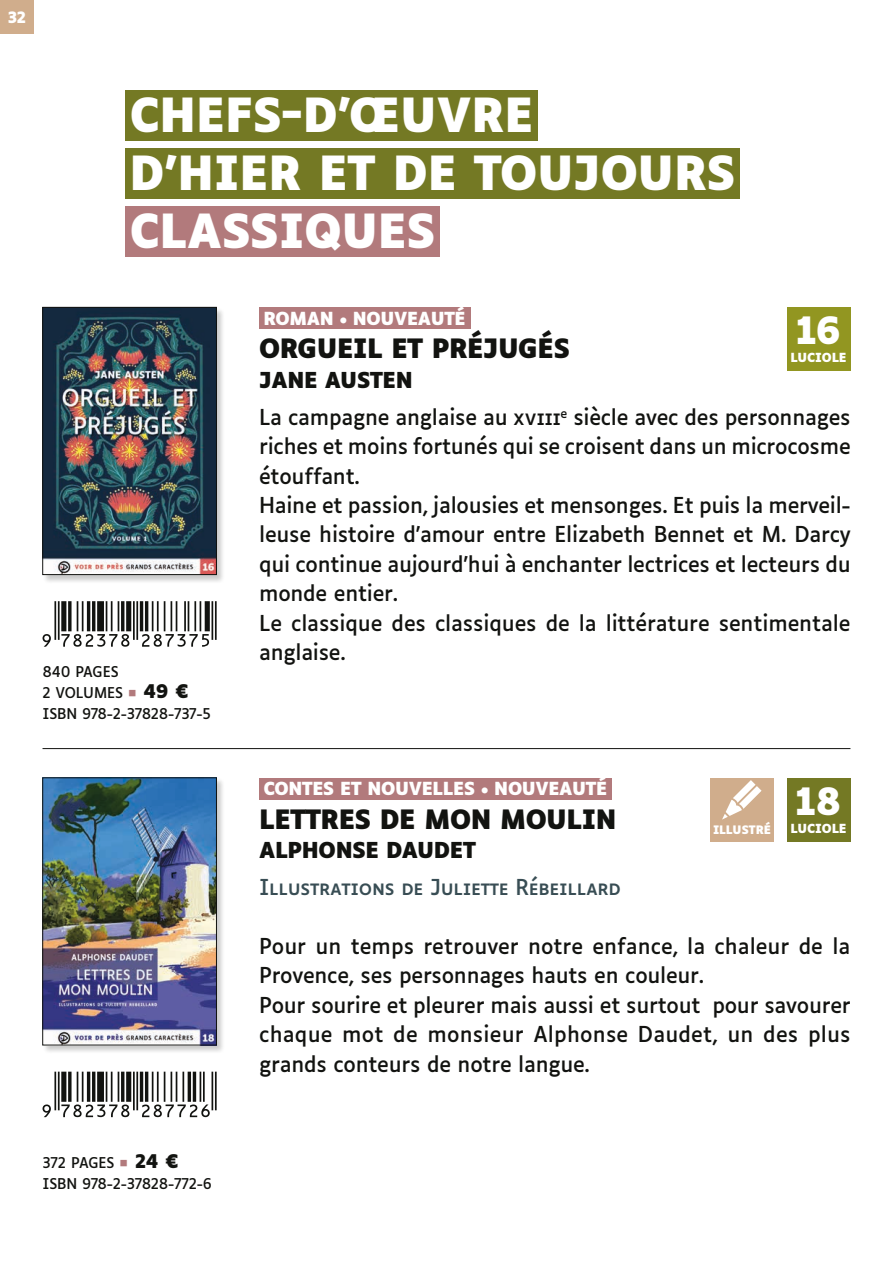
<style>
.page{position:relative;width:893px;height:1263px;background:#fff}
.page>*{position:absolute;margin:0;border:0;box-sizing:border-box;transform-origin:0 0}
.t1{font:700 45px/58.2px "Luciole";color:#fff}
.t2{font:700 36px "Luciole";color:#fff}
.t3{font:700 25.5px "Luciole";letter-spacing:-.015em;color:#121310}
.t4{font:21px/29.4px "Luciole";letter-spacing:-.015em;color:#121310}
.t5{font:21px "Luciole";letter-spacing:-.015em;color:#384d54}
.t6{font:700 21px "Luciole";letter-spacing:-.015em;color:#121310}
.t7{font:700 17.25px "Luciole";letter-spacing:-.015em;color:#fff}
.t8{font:700 15px "Luciole";color:#fff}
.t9{font:14.25px/21px "Luciole";letter-spacing:-.015em;color:#121310}
.t10{font:700 12px "Luciole";letter-spacing:-.01em;color:#fff}
.t11{font:700 11.1px "Luciole";letter-spacing:-.005em;color:#fff}
.s1{font-weight:700;font-size:18px;color:#b27a7c}
.s2{font-weight:700;font-size:18px}
.s3{font-weight:700}
</style>
<div class="page">
<div style="left:0;top:0;width:34px;height:34px;background:#d0ad8c"></div>
<div style="left:259px;top:307px;width:211px;height:22px;background:#b27a7c"></div>
<div style="left:125px;top:90px;width:413px;height:50px;background:#747924"></div>
<div style="left:125px;top:148px;width:615px;height:51px;background:#747924"></div>
<div style="left:125px;top:206px;width:315px;height:51px;background:#b27a7c"></div>
<div style="left:42px;top:307px;width:184px;height:277px;background:#121310;opacity:.22"></div>
<img style="left:45px;top:309px;width:170px;height:264px">
<div style="left:43px;top:307px;width:174px;height:268px;border:1px solid #121310"></div>
<div style="left:787px;top:307px;width:63px;height:64px;background:#929621"></div>
<hr style="left:43px;top:748px;width:807px;height:1px;background:#121310">
<svg style="left:43px;top:601px;width:174px;height:46px"></svg>
<div style="left:259px;top:778px;width:353px;height:21px;background:#b27a7c"></div>
<div style="left:42px;top:777px;width:184px;height:277px;background:#121310;opacity:.22"></div>
<img style="left:45px;top:780px;width:170px;height:263px">
<div style="left:43px;top:778px;width:174px;height:267px;border:1px solid #121310"></div>
<div style="left:787px;top:778px;width:63px;height:63px;background:#747924"></div>
<div style="left:710px;top:778px;width:64px;height:63px;background:#d0ad8c"></div>
<svg style="left:722px;top:780px;width:39px;height:39px"></svg>
<svg style="left:43px;top:1072px;width:174px;height:45px"></svg>
<p class="t8" style="left:8px;top:9px;width:20px">32</p>
<h1 class="t1" style="left:130px;top:87px;width:608px">CHEFS-D’ŒUVRE<br>D’HIER ET DE TOUJOURS<br>CLASSIQUES</h1>
<p class="t9" style="left:43px;top:660px;width:170px">840 PAGES<br>2 VOLUMES <span class="s1">◼</span> <span class="s2">49 €<br></span>ISBN 978-2-37828-737-5</p>
<p class="t7" style="left:263px;top:308px;width:204px">ROMAN • NOUVEAUTÉ</p>
<p class="t3" style="left:259px;top:335px;width:312px">ORGUEIL ET PRÉJUGÉS</p>
<p class="t4" style="left:259px;top:360px;width:593px;line-height:36.9px"><span class="s3">JANE AUSTEN<br></span>La campagne anglaise au xviii<sup>e</sup> siècle avec des personnages</p>
<p class="t4" style="left:259px;top:430px;width:593px">riches et moins fortunés qui se croisent dans un microcosme étouffant.<br>Haine et passion, jalousies et mensonges. Et puis la merveil&shy;leuse histoire d’amour entre Elizabeth Bennet et M. Darcy qui continue aujourd’hui à enchanter lectrices et lecteurs du monde entier.<br>Le classique des classiques de la littérature sentimentale anglaise.</p>
<h2 class="t2" style="left:796px;top:311px;width:47px">16</h2>
<p class="t10" style="left:790px;top:351px;width:58px">LUCIOLE</p>
<p class="t7" style="left:263px;top:779px;width:345px">CONTES ET NOUVELLES • NOUVEAUTÉ</p>
<p class="t3" style="left:259px;top:805px;width:359px">LETTRES DE MON MOULIN</p>
<p class="t6" style="left:259px;top:839px;width:218px">ALPHONSE DAUDET</p>
<p class="t5" style="left:259px;top:868px;width:363px">Illustrations de Juliette Rébeillard</p>
<h2 class="t2" style="left:795px;top:781px;width:48px">18</h2>
<p class="t11" style="left:713px;top:823px;width:60px">ILLUSTRÉ</p>
<p class="t10" style="left:790px;top:821px;width:58px">LUCIOLE</p>
<p class="t4" style="left:259px;top:930px;width:593px">Pour un temps retrouver notre enfance, la chaleur de la Provence, ses personnages hauts en couleur.<br>Pour sourire et pleurer mais aussi et surtout pour savourer chaque mot de monsieur Alphonse Daudet, un des plus grands conteurs de notre langue.</p>
<p class="t9" style="left:43px;top:1151px;width:171px">372 PAGES <span class="s1">◼</span> <span class="s2">24 €<br></span>ISBN 978-2-37828-772-6</p>
</div>
